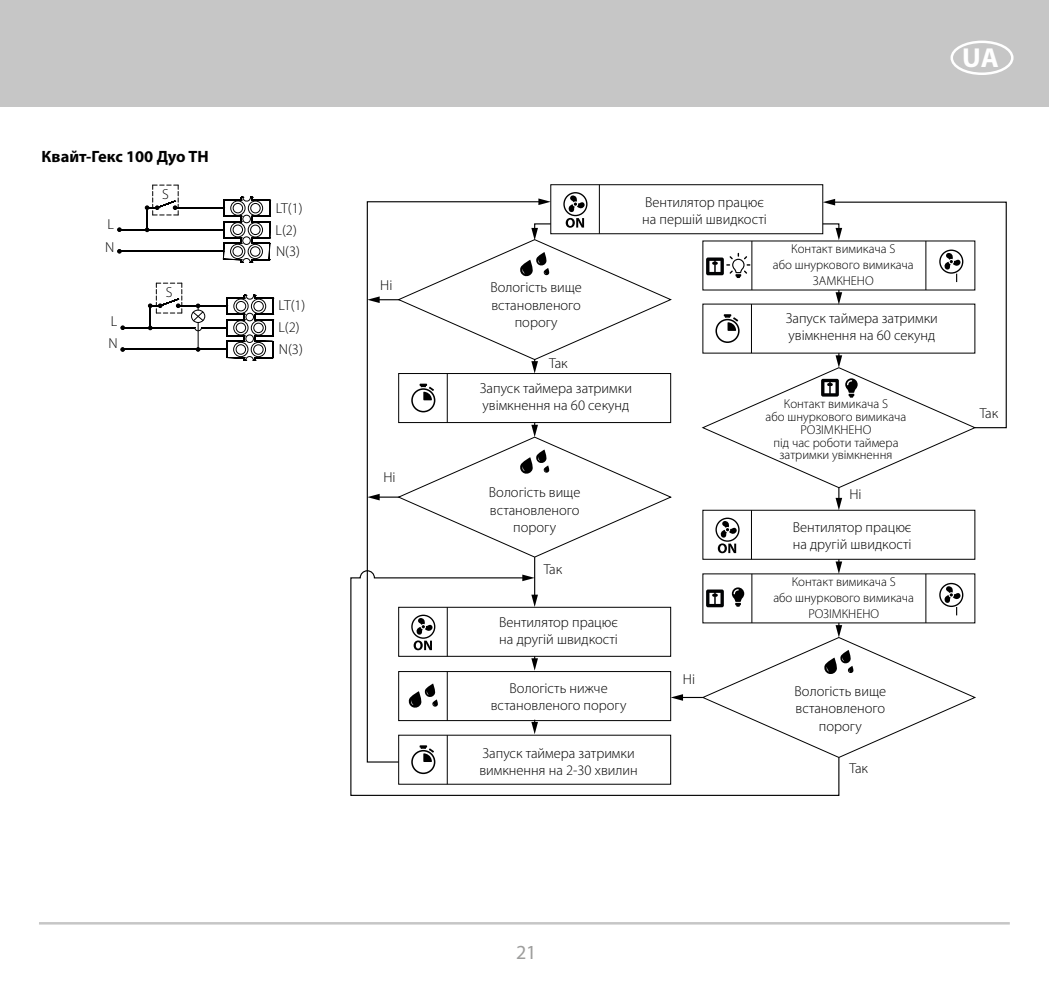
<style>
.page{position:relative;width:1049px;height:993px;background:#fff}
.page>*{position:absolute;margin:0;border:0;box-sizing:border-box;transform-origin:0 0}
.t1{font:700 27.5px "Myriad Pro";color:#fff}
.t2{font:20px "Myriad Pro";color:#9d9d9c}
.t3{font:700 16.5px "Myriad Pro";color:#000}
.t4{font:300 14.5px/17.5px "Myriad Pro";color:#000}
.t5{font:300 13px/16px "Myriad Pro";color:#000;text-align:center}
</style>
<div class="page">
<div style="left:0;top:0;width:1049px;height:106px;background:#c6c6c6"></div>
<div style="left:950px;top:41px;width:63px;height:34px;border:2px solid #fff;border-radius:50%"></div>
<hr style="left:39px;top:921px;width:971px;height:3px;background:#c6c6c6">
<div style="left:550px;top:184px;width:273px;height:50px;border:1px solid #000"></div>
<hr style="left:599px;top:185px;width:1px;height:49px;background:#000">
<svg style="left:715px;top:517px;width:24px;height:36px"></svg>
<hr style="left:751px;top:510px;width:1px;height:49px;background:#000">
<svg style="left:835px;top:559px;width:7px;height:11px"></svg>
<svg style="left:542px;top:422px;width:130px;height:133px"></svg>
<div style="left:398px;top:373px;width:273px;height:49px;border:1px solid #000"></div>
<svg style="left:939px;top:582px;width:24px;height:33px"></svg>
<hr style="left:925px;top:573px;width:1px;height:49px;background:#000">
<svg style="left:840px;top:622px;width:136px;height:135px"></svg>
<svg style="left:366px;top:201px;width:176px;height:368px"></svg>
<svg style="left:397px;top:192px;width:275px;height:181px"></svg>
<svg style="left:350px;top:569px;width:490px;height:227px"></svg>
<svg style="left:522px;top:574px;width:13px;height:7px"></svg>
<svg style="left:702px;top:199px;width:305px;height:311px"></svg>
<hr style="left:175px;top:207px;width:49px;height:1px;background:#000">
<hr style="left:119px;top:229px;width:105px;height:1px;background:#000">
<hr style="left:119px;top:251px;width:105px;height:1px;background:#000">
<svg style="left:223px;top:196px;width:48px;height:67px"></svg>
<svg style="left:117px;top:227px;width:5px;height:5px"></svg>
<svg style="left:117px;top:249px;width:5px;height:4px"></svg>
<svg style="left:145px;top:185px;width:34px;height:47px"></svg>
<div style="left:191px;top:309px;width:14px;height:14px;border:1px solid #000;border-radius:50%"></div>
<hr style="left:178px;top:305px;width:49px;height:1px;background:#000">
<hr style="left:124px;top:327px;width:71px;height:1px;background:#000">
<hr style="left:123px;top:349px;width:104px;height:1px;background:#000">
<svg style="left:192px;top:294px;width:82px;height:67px"></svg>
<svg style="left:148px;top:282px;width:34px;height:48px"></svg>
<svg style="left:121px;top:347px;width:4px;height:4px"></svg>
<svg style="left:121px;top:325px;width:4px;height:5px"></svg>
<p class="t3" style="left:42px;top:145px;width:169px">Квайт-Гекс 100 Дуо TH</p>
<p class="t4" style="left:105px;top:214px;width:11px;line-height:22.2px">L<br>N</p>
<p class="t4" style="left:108px;top:310px;width:11px;line-height:22.2px">L<br>N</p>
<p class="t4" style="left:162px;top:185px;width:8px">S</p>
<p class="t4" style="left:166px;top:283px;width:8px">S</p>
<p class="t4" style="left:276px;top:197px;width:28px;line-height:21.8px">LT(1)<br>L(2)<br>N(3)</p>
<p class="t4" style="left:278px;top:294px;width:28px;line-height:21.8px">LT(1)<br>L(2)<br>N(3)</p>
<p class="t4" style="left:380px;top:276px;width:14px">Ні</p>
<p class="t4" style="left:383px;top:468px;width:14px">Ні</p>
<h1 class="t1" style="left:962px;top:40px;width:38px">UA</h1>
<p class="t4" style="left:490px;top:279px;width:93px;text-align:center">Вологість вище встановленого порогу</p>
<p class="t4" style="left:549px;top:354px;width:20px">Так</p>
<p class="t4" style="left:480px;top:379px;width:154px">Запуск таймера затримки увімкнення на 60 секунд</p>
<p class="t4" style="left:489px;top:483px;width:93px;text-align:center">Вологість вище встановленого порогу</p>
<p class="t4" style="left:544px;top:560px;width:20px">Так</p>
<p class="t4" style="left:499px;top:613px;width:120px">Вентилятор працює на другій швидкості</p>
<p class="t4" style="left:642px;top:193px;width:126px">Вентилятор працює на першій швидкості</p>
<p class="t5" style="left:773px;top:241px;width:142px">Контакт вимикача S<br>або шнуркового вимикача<br>ЗАМКНЕНО</p>
<p class="t4" style="left:786px;top:309px;width:154px">Запуск таймера затримки увімкнення на 60 секунд</p>
<p class="t5" style="left:765px;top:397px;width:142px;line-height:13px">Контакт вимикача S<br>або шнуркового вимикача<br>РОЗІМКНЕНО<br>під час роботи таймера затримки увімкнення</p>
<p class="t4" style="left:849px;top:485px;width:14px">Ні</p>
<p class="t4" style="left:793px;top:518px;width:120px">Вентилятор працює на другій швидкості</p>
<p class="t5" style="left:773px;top:574px;width:142px">Контакт вимикача S<br>або шнуркового вимикача<br>РОЗІМКНЕНО</p>
<p class="t4" style="left:491px;top:679px;width:137px;text-align:center">Вологість нижче встановленого порогу</p>
<p class="t4" style="left:479px;top:744px;width:160px">Запуск таймера затримки вимкнення на 2-30 хвилин</p>
<p class="t4" style="left:683px;top:670px;width:14px">Ні</p>
<p class="t4" style="left:794px;top:682px;width:93px;text-align:center">Вологість вище встановленого порогу</p>
<p class="t4" style="left:849px;top:759px;width:20px">Так</p>
<p class="t4" style="left:980px;top:404px;width:20px">Так</p>
<h2 class="t2" style="left:516px;top:939px;width:22px">21</h2>
</div>
